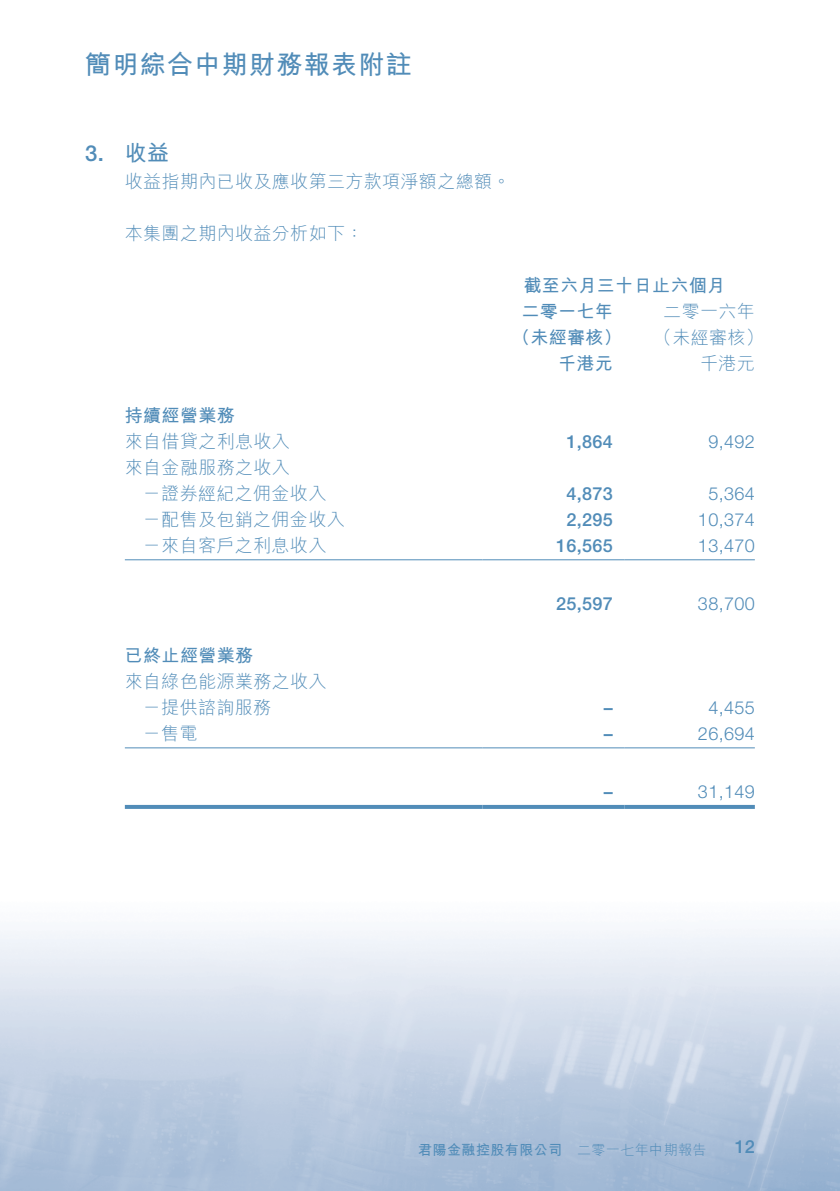
<style>
.page{position:relative;width:840px;height:1191px;background:#fff}
.page>*{position:absolute;margin:0;border:0;box-sizing:border-box;transform-origin:0 0}
.t1{font:700 26px "M Hei HK";letter-spacing:.05em;color:#518cb8}
.t2{font:700 22px "M Hei HK";color:#518cb8}
.t3{font:500 22px "Helvetica Neue LT Std";color:#518cb8}
.t4{font:300 18px/26px "M Hei HK";letter-spacing:.02em;color:#518cb8}
.t5{font:300 18px "Helvetica Neue LT Std";letter-spacing:.02em;color:#518cb8}
.t6{font:700 18px "M Hei HK";letter-spacing:.02em;color:#518cb8}
.t7{font:500 18px "Helvetica Neue LT Std";letter-spacing:.02em;color:#518cb8}
.t8{font:700 14px "M Hei HK";letter-spacing:.03em;color:#518cb8}
.t9{font:300 14px "M Hei HK";letter-spacing:.03em;color:#518cb8}
.s1{font-family:"M Hei HKS"}
</style>
<div class="page">
<hr style="left:125px;top:559px;width:357px;height:1px;background:#518cb8">
<hr style="left:482px;top:559px;width:142px;height:1px;background:#518cb8">
<hr style="left:624px;top:559px;width:130px;height:1px;background:#518cb8">
<hr style="left:125px;top:747px;width:357px;height:1px;background:#518cb8">
<hr style="left:482px;top:747px;width:142px;height:1px;background:#518cb8">
<hr style="left:624px;top:747px;width:130px;height:1px;background:#518cb8">
<svg style="left:125px;top:805px;width:357px;height:4px"></svg>
<svg style="left:482px;top:805px;width:142px;height:4px"></svg>
<svg style="left:624px;top:805px;width:130px;height:4px"></svg>
<h1 class="t1" style="left:85px;top:46px;width:328px">簡明綜合中期財務報表附註</h1>
<p class="t3" style="left:85px;top:140px;width:20px">3.</p>
<p class="t2" style="left:125px;top:137px;width:46px">收益</p>
<p class="t4" style="left:125px;top:168px;width:387px">收益指期內已收及應收第三方款項淨額之總額。</p>
<p class="t4" style="left:125px;top:220px;width:240px">本集團之期內收益分析如下：</p>
<p class="t6" style="left:125px;top:402px;width:111px">持續經營業務</p>
<p class="t4" style="left:125px;top:428px;width:166px">來自借貸之利息收入來自金<span class="s1">融</span>服務之收入</p>
<p class="t4" style="left:143px;top:480px;width:185px">－證券經紀之佣金收入</p>
<p class="t4" style="left:143px;top:506px;width:203px">－配售及包銷之佣金收入</p>
<p class="t4" style="left:143px;top:532px;width:185px">－來自客戶之利息收入</p>
<p class="t6" style="left:125px;top:642px;width:130px">已終止經營業務</p>
<p class="t4" style="left:125px;top:668px;width:203px">來自綠色能源業務之收入</p>
<p class="t4" style="left:143px;top:694px;width:130px">－提供諮詢服務</p>
<p class="t4" style="left:143px;top:720px;width:56px">－售電</p>
<p class="t6" style="left:523px;top:272px;width:203px">截至六月三十日止六個月</p>
<p class="t4" style="left:663px;top:298px;width:93px">二零一六年</p>
<p class="t6" style="left:521px;top:298px;width:93px">二零一七年</p>
<p class="t6" style="left:511px;top:324px;width:111px">（未經審核）</p>
<p class="t4" style="left:653px;top:324px;width:111px">（未經審核(</p>
<p class="t6" style="left:558px;top:350px;width:56px">千港元</p>
<p class="t4" style="left:699px;top:350px;width:56px">千港元</p>
<p class="t7" style="left:566px;top:431px;width:48px">1,864</p>
<p class="t5" style="left:708px;top:430px;width:48px">9,492</p>
<p class="t7" style="left:566px;top:483px;width:48px">4,873</p>
<p class="t5" style="left:708px;top:482px;width:48px">5,364</p>
<p class="t7" style="left:566px;top:509px;width:48px">2,295</p>
<p class="t5" style="left:697px;top:508px;width:58px">10,374</p>
<p class="t7" style="left:555px;top:535px;width:58px">16,565</p>
<p class="t5" style="left:697px;top:534px;width:58px">13,470</p>
<p class="t7" style="left:555px;top:593px;width:58px">25,597</p>
<p class="t5" style="left:697px;top:592px;width:58px">38,700</p>
<p class="t7" style="left:603px;top:697px;width:10px">–</p>
<p class="t5" style="left:708px;top:696px;width:48px">4,455</p>
<p class="t7" style="left:603px;top:723px;width:10px">–</p>
<p class="t5" style="left:697px;top:722px;width:58px">26,694</p>
<p class="t7" style="left:603px;top:781px;width:10px">–</p>
<p class="t5" style="left:697px;top:780px;width:58px">31,149</p>
<p class="t8" style="left:418px;top:1140px;width:145px">君陽金<span class="s1">融</span>控股有限公司</p>
<p class="t9" style="left:576px;top:1143px;width:131px">二零一七年中期報告</p>
<p class="t7" style="left:734px;top:1136px;width:22px">12</p>
</div>
